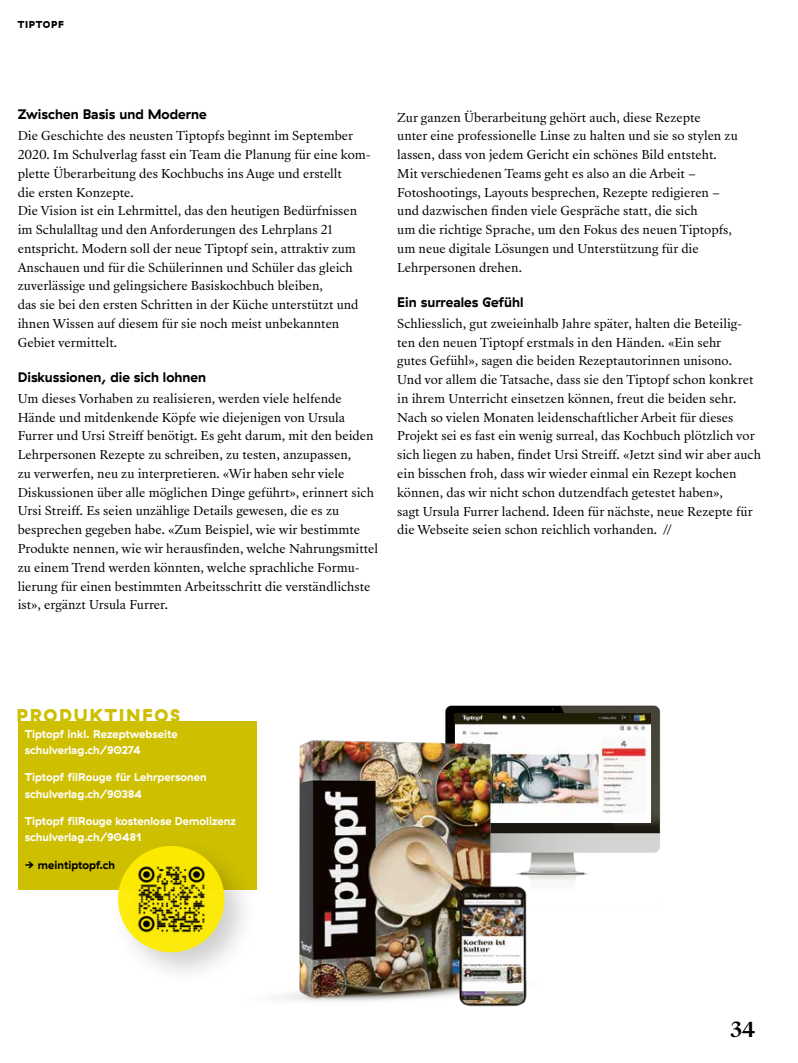
<style>
.page{position:relative;width:798px;height:1063px;background:#fff}
.page>*{position:absolute;margin:0;border:0;box-sizing:border-box;transform-origin:0 0}
.t1{font:700 20px "Sang Bleu Kingdom";color:#000}
.t2{font:900 18.38px "GT Haptik";letter-spacing:.09em;color:#cebf00}
.t3{font:700 13.75px "GT Haptik";color:#000}
.t4{font:11.88px/18.8px "Sang Bleu Republic";color:#000}
.t5{font:700 11.25px/16.2px "GT Haptik";letter-spacing:.005em;color:#fff}
.t6{font:700 11.25px "GT Haptik";letter-spacing:.005em;color:#000}
.t7{font:900 10px "GT Haptik";letter-spacing:.07em;color:#000}
</style>
<div class="page">
<div style="left:18px;top:722px;width:238px;height:168px;background:#cebf00"></div>
<img style="left:445px;top:705px;width:216px;height:172px">
<img style="left:456px;top:714px;width:194px;height:109px">
<img style="left:244px;top:718px;width:332px;height:289px">
<div style="left:110px;top:838px;width:148px;height:148px;background:#000;opacity:.2"></div>
<svg style="left:114px;top:842px;width:114px;height:114px"></svg>
<img style="left:134px;top:862px;width:74px;height:74px">
<p class="t7" style="left:18px;top:18px;width:48px">TIPTOPF</p>
<p class="t3" style="left:18px;top:106px;width:190px">Zwischen Basis und Moderne</p>
<p class="t4" style="left:18px;top:127px;width:354px">Die Geschichte des neusten Tiptopfs beginnt im September 2020. Im Schulverlag fasst ein Team die Planung für eine kom&shy;plette Überarbeitung des Kochbuchs ins Auge und erstellt<br>die ersten Konzepte.<br>Die Vision ist ein Lehrmittel, das den heutigen Bedürfnissen im Schulalltag und den Anforderungen des Lehrplans 21 entspricht. Modern soll der neue Tiptopf sein, attraktiv zum Anschauen und für die Schülerinnen und Schüler das gleich zuverlässige und gelingsichere Basiskochbuch bleiben,<br>das sie bei den ersten Schritten in der Küche unterstützt und ihnen Wissen auf diesem für sie noch meist unbekannten Gebiet vermittelt.</p>
<p class="t3" style="left:18px;top:369px;width:190px">Diskussionen, die sich lohnen</p>
<p class="t4" style="left:18px;top:390px;width:362px">Um dieses Vorhaben zu realisieren, werden viele helfende Hände und mitdenkende Köpfe wie diejenigen von Ursula Furrer und Ursi Streiff benötigt. Es geht darum, mit den beiden Lehrpersonen Rezepte zu schreiben, zu testen, anzupassen,<br>zu verwerfen, neu zu interpretieren. «Wir haben sehr viele Diskussionen über alle möglichen Dinge geführt», erinnert sich Ursi Streiff. Es seien unzählige Details gewesen, die es zu besprechen gegeben habe. «Zum Beispiel, wie wir bestimmte Produkte nennen, wie wir herausfinden, welche Nahrungsmittel zu einem Trend werden könnten, welche sprachliche Formu&shy;lierung für einen bestimmten Arbeitsschritt die verständlichste ist», ergänzt Ursula Furrer.</p>
<p class="t4" style="left:397px;top:108px;width:342px">Zur ganzen Überarbeitung gehört auch, diese Rezepte<br>unter eine professionelle Linse zu halten und sie so stylen zu lassen, dass von jedem Gericht ein schönes Bild entsteht.<br>Mit verschiedenen Teams geht es also an die Arbeit – Fotoshootings, Layouts besprechen, Rezepte redigieren – und dazwischen finden viele Gespräche statt, die sich<br>um die richtige Sprache, um den Fokus des neuen Tiptopfs, um neue digitale Lösungen und Unterstützung für die Lehrpersonen drehen.</p>
<p class="t3" style="left:397px;top:294px;width:128px">Ein surreales Gefühl</p>
<p class="t4" style="left:397px;top:315px;width:365px">Schliesslich, gut zweieinhalb Jahre später, halten die Beteilig&shy;ten den neuen Tiptopf erstmals in den Händen. «Ein sehr<br>gutes Gefühl», sagen die beiden Rezeptautorinnen unisono.<br>Und vor allem die Tatsache, dass sie den Tiptopf schon konkret in ihrem Unterricht einsetzen können, freut die beiden sehr.<br>Nach so vielen Monaten leidenschaftlicher Arbeit für dieses Projekt sei es fast ein wenig surreal, das Kochbuch plötzlich vor sich liegen zu haben, findet Ursi Streiff. «Jetzt sind wir aber auch ein bisschen froh, dass wir wieder einmal ein Rezept kochen können, das wir nicht schon dutzendfach getestet haben»,<br>sagt Ursula Furrer lachend. Ideen für nächste, neue Rezepte für die Webseite seien schon reichlich vorhanden. //</p>
<h2 class="t2" style="left:16px;top:704px;width:165px">PRODUKTINFOS</h2>
<p class="t5" style="left:25px;top:726px;width:154px">Tiptopf inkl. Rezeptwebseite schulverlag.ch/90274</p>
<p class="t5" style="left:25px;top:769px;width:183px">Tiptopf filRouge für Lehrpersonen schulverlag.ch/90384</p>
<p class="t5" style="left:25px;top:813px;width:212px">Tiptopf filRouge kostenlose Demolizenz schulverlag.ch/90481</p>
<p class="t6" style="left:25px;top:858px;width:92px">→ meintiptopf.ch</p>
<h1 class="t1" style="left:730px;top:1015px;width:27px">34</h1>
</div>
